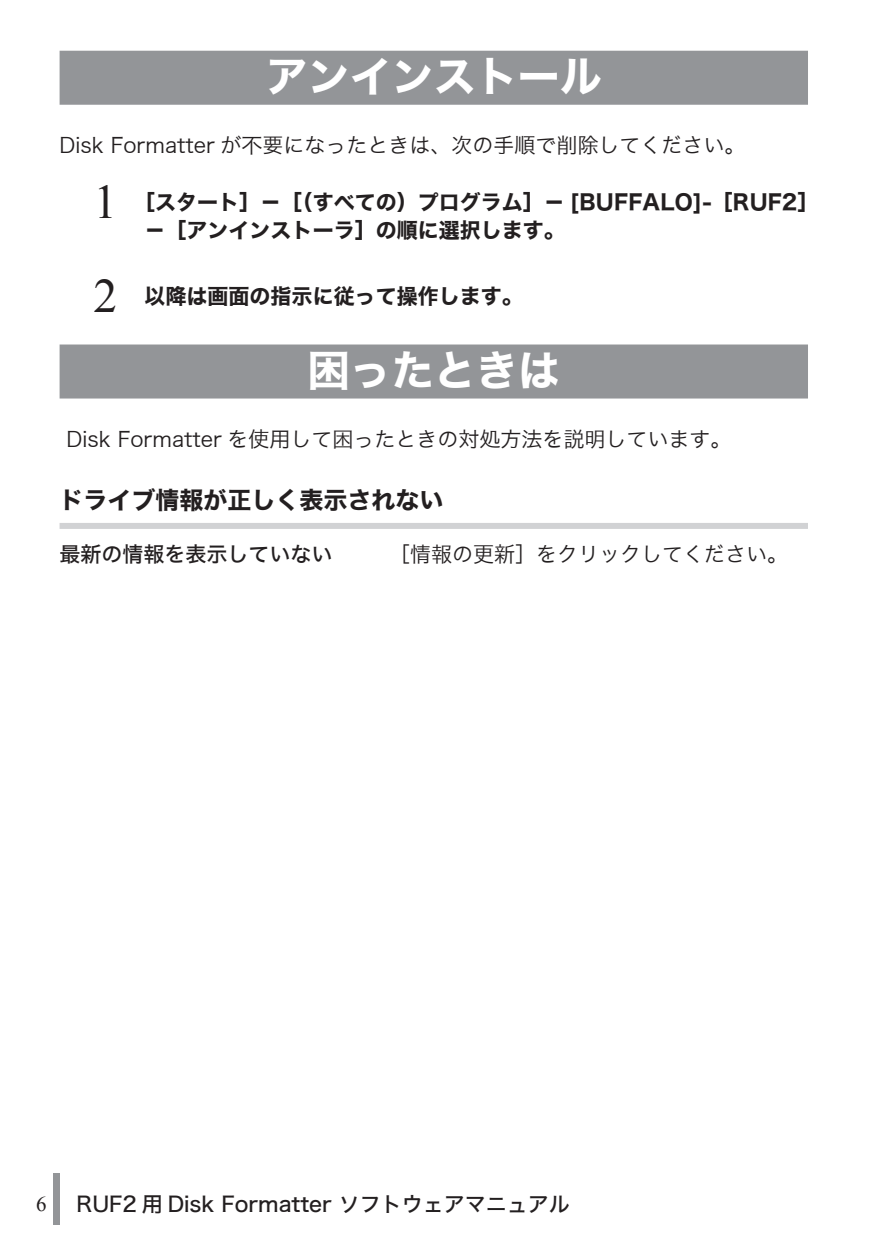
<style>
.page{position:relative;width:893px;height:1259px;background:#fff}
.page>*{position:absolute;margin:0;border:0;box-sizing:border-box;transform-origin:0 0}
.t1{font:48px "Times New Roman";color:#231f20}
.t2{font:42px "Hiragino Kaku W7 90 msp RKSJ H";color:#fff}
.t3{font:24px "Hiragino Kaku W7 90 msp RKSJ H";color:#231f20}
.t4{font:21px "Hiragino Kaku W3 90 msp RKSJ H";color:#231f20}
.t5{font:21px/28.5px "Hiragino Kaku W7 90 msp RKSJ H";color:#231f20}
.t6{font:21px "Hiragino Kaku W5 90 msp RKSJ H";color:#231f20}
.t7{font:21px "Times New Roman";color:#231f20}
</style>
<div class="page">
<div style="left:54px;top:1174px;width:6px;height:51px;background:#939598"></div>
<div style="left:60px;top:51px;width:748px;height:54px;background:#939598"></div>
<div style="left:60px;top:344px;width:748px;height:54px;background:#939598"></div>
<div style="left:60px;top:523px;width:748px;height:6px;background:#d1d2d4"></div>
<h2 class="t2" style="left:266px;top:55px;width:337px">アンインストール</h2>
<p class="t4" style="left:60px;top:134px;width:687px">Disk Formatter が不要になったときは、次の手順で削除してください。</p>
<h1 class="t1" style="left:94px;top:169px;width:25px">1</h1>
<p class="t5" style="left:145px;top:188px;width:675px;text-indent:-10px">［スタート］－［（すべての）プログラム］－ [BUFFALO]-［RUF2］－［アンインストーラ］の順に選択します。</p>
<h1 class="t1" style="left:94px;top:263px;width:25px">2</h1>
<p class="t5" style="left:145px;top:283px;width:380px">以降は画面の指示に従って操作します。</p>
<h2 class="t2" style="left:308px;top:349px;width:253px">困ったときは</h2>
<p class="t4" style="left:67px;top:428px;width:666px">Disk Formatter を使用して困ったときの対処方法を説明しています。</p>
<p class="t3" style="left:60px;top:488px;width:385px">ドライブ情報が正しく表示されない</p>
<p class="t6" style="left:60px;top:543px;width:274px">最新の情報を表示していない</p>
<p class="t4" style="left:389px;top:543px;width:400px">［情報の更新］をクリックしてください。</p>
<p class="t7" style="left:36px;top:1189px;width:12px">6</p>
<p class="t6" style="left:76px;top:1193px;width:495px">RUF2 用 Disk Formatter ソフトウェアマニュアル</p>
</div>
